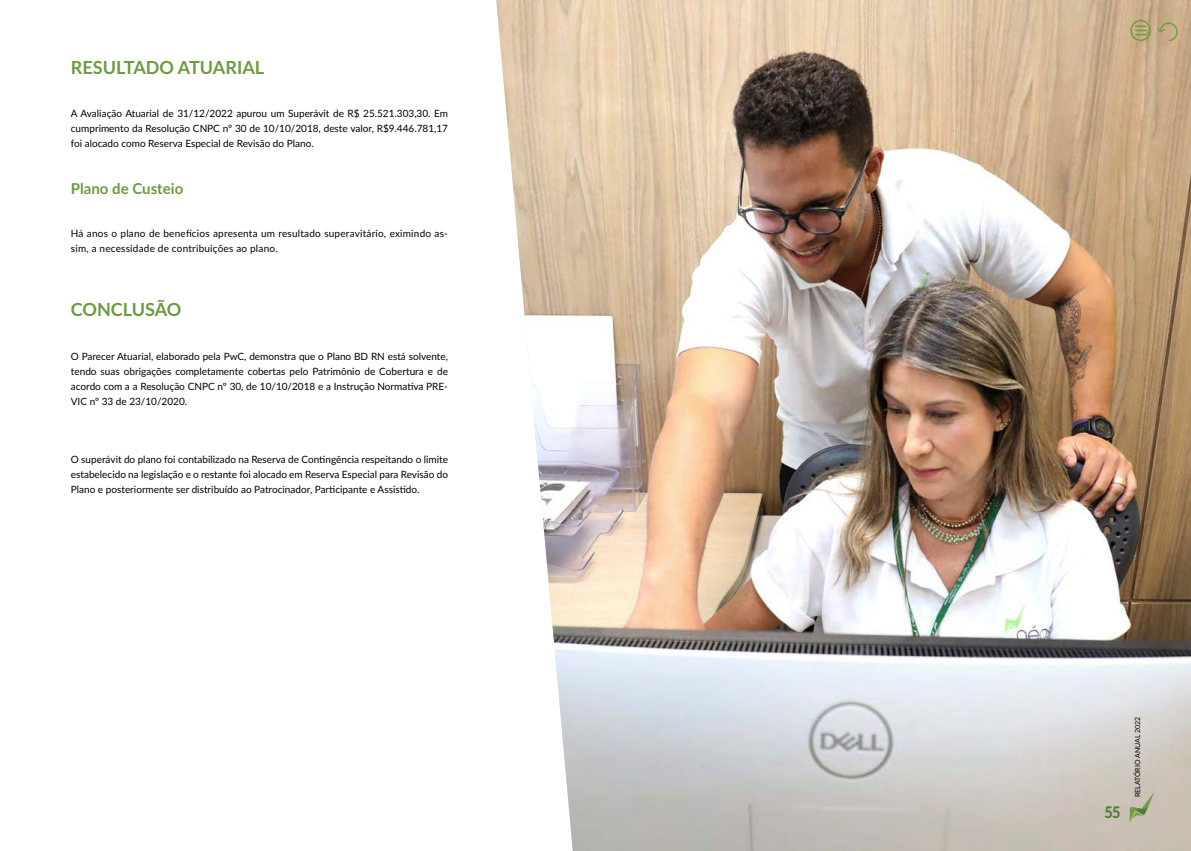
<style>
.page{position:relative;width:1191px;height:851px;background:#fff}
.page>*{position:absolute;margin:0;border:0;box-sizing:border-box;transform-origin:0 0}
.t1{font:700 18px "Lato";color:#6c9b40}
.t2{font:800 16px "Lato";color:#527c3b;scale:.9 1}
.t3{font:700 15px "Lato";color:#6c9b40}
.t4{font:10px/15px "Lato";color:#000;text-align:justify}
.t5{font:10px/15px "Lato";letter-spacing:.02em;color:#000}
.t6{font:7px "Lato";color:#000}
</style>
<div class="page">
<img style="left:496px;top:0;width:695px;height:850px">
<svg style="left:1157px;top:22px;width:20px;height:19px"></svg>
<svg style="left:1129px;top:792px;width:24px;height:30px"></svg>
<svg style="left:1130px;top:20px;width:21px;height:21px"></svg>
<h1 class="t1" style="left:71px;top:54px;width:195px">RESULTADO ATUARIAL</h1>
<p class="t4" style="left:71px;top:106px;width:379px">A Avaliação Atuarial de 31/12/2022 apurou um Superávit de R$ 25.521.303,30. Em cumprimento da Resolução CNPC nº 30 de 10/10/2018, deste valor, R$9.446.781,17 foi alocado como Reserva Especial de Revisão do Plano.</p>
<h3 class="t3" style="left:71px;top:177px;width:114px">Plano de Custeio</h3>
<p class="t5" style="left:71px;top:226px;width:378px">Há anos o plano de benefícios apresenta um resultado superavitário, eximindo as&shy;sim, a necessidade de contribuições ao plano.</p>
<h1 class="t1" style="left:71px;top:296px;width:112px">CONCLUSÃO</h1>
<p class="t4" style="left:71px;top:348px;width:378px">O Parecer Atuarial, elaborado pela PwC, demonstra que o Plano BD RN está solvente, tendo suas obrigações completamente cobertas pelo Patrimônio de Cobertura e de acordo com a a Resolução CNPC nº 30, de 10/10/2018 e a Instrução Normativa PRE-VIC nº 33 de 23/10/2020.</p>
<p class="t4" style="left:71px;top:451px;width:379px">O superávit do plano foi contabilizado na Reserva de Contingência respeitando o limite estabelecido na legislação e o restante foi alocado em Reserva Especial para Revisão do Plano e posteriormente ser distribuído ao Patrocinador, Participante e Assistido.</p>
<h2 class="t2" style="left:1104px;top:800px;width:20px">55</h2>
<p class="t6" style="left:1132px;top:797px;width:82px;rotate:-90deg">RELATÓRIO ANUAL 2022</p>
</div>
